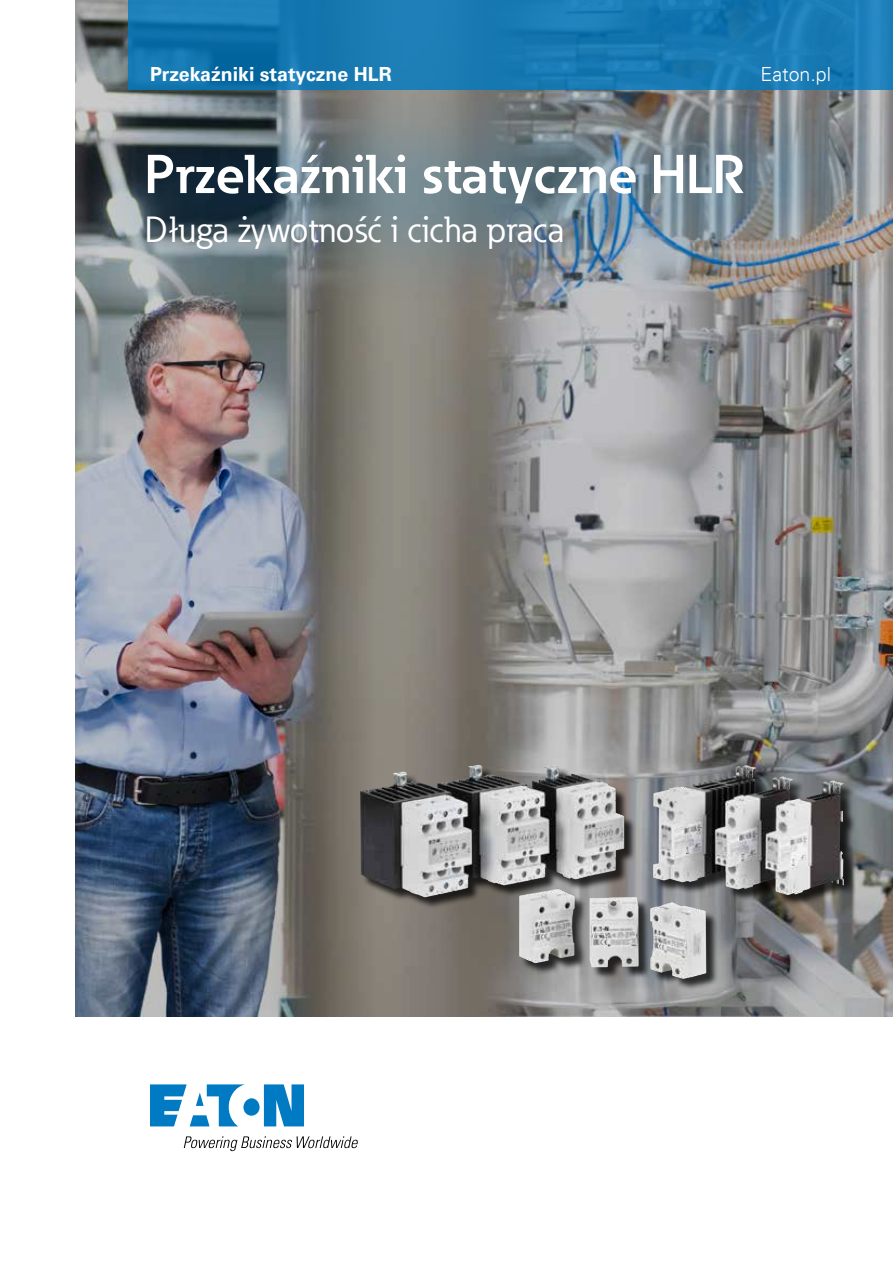
<style>
.page{position:relative;width:893px;height:1263px;background:#fff}
.page>*{position:absolute;margin:0;border:0;box-sizing:border-box;transform-origin:0 0}
.t1{font:700 54px "Eaton";color:#fff}
.t2{font:36px "Eaton";color:#fff}
.t3{font:700 19.5px "EATON Univers";color:#fff}
.t4{font:300 19.5px "EATON Univers";color:#fff}
</style>
<div class="page">
<svg style="left:150px;top:1084px;width:154px;height:42px"></svg>
<svg style="left:184px;top:1136px;width:174px;height:15px"></svg>
<img style="left:75px;top:0;width:818px;height:1017px">
<div style="left:69px;top:71px;width:824px;height:237px;background:#007ac2;opacity:.37"></div>
<svg style="left:128px;top:0;width:765px;height:90px;background:#1779b2"></svg>
<div style="left:362px;top:766px;width:494px;height:225px;background:#000;opacity:.75"></div>
<img style="left:360px;top:765px;width:159px;height:133px">
<p class="t3" style="left:150px;top:63px;width:243px">Przekaźniki statyczne HLR</p>
<p class="t4" style="left:761px;top:63px;width:72px">Eaton.pl</p>
<h1 class="t1" style="left:145px;top:140px;width:601px">Przekaźniki statyczne HLR</h1>
<p class="t2" style="left:145px;top:207px;width:421px">Długa żywotność i cicha praca</p>
</div>
